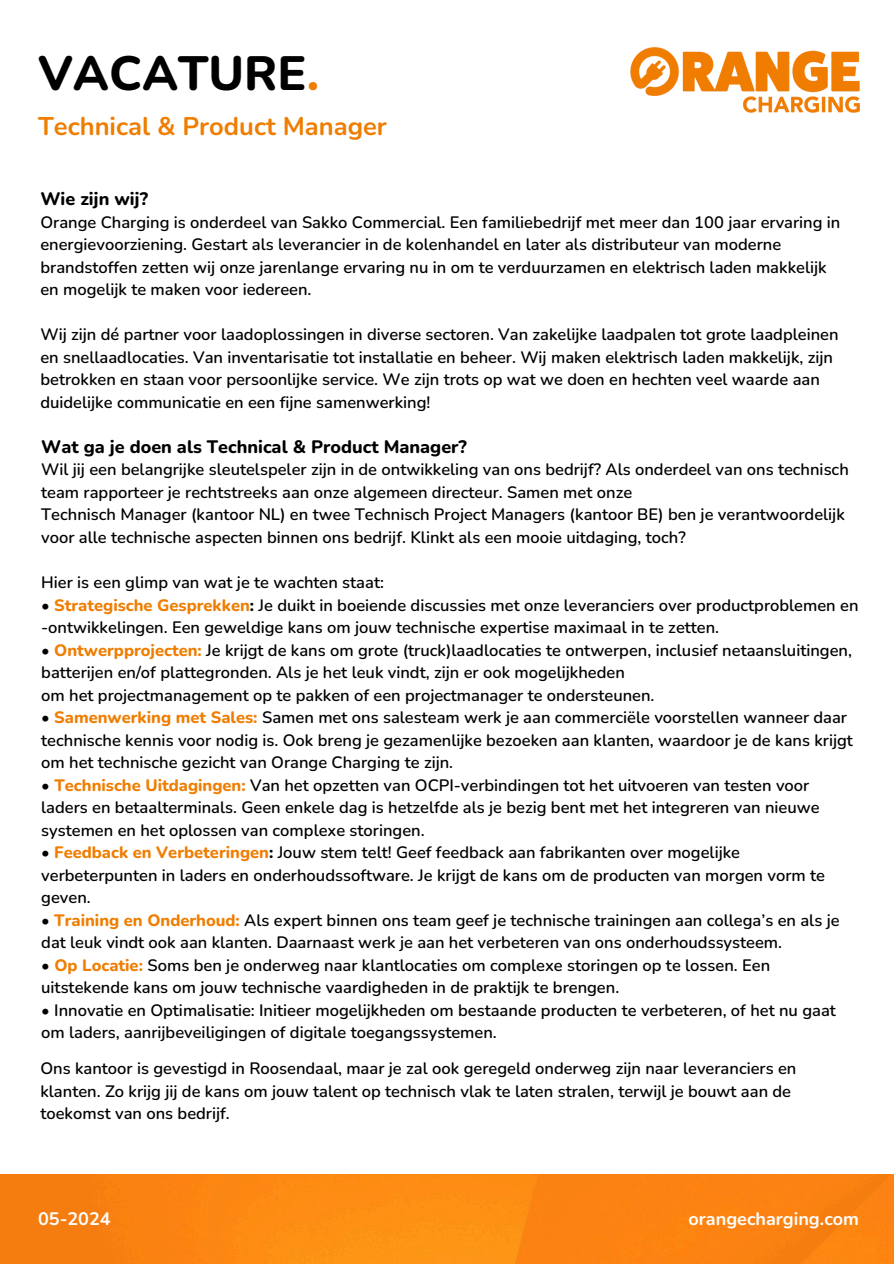
<style>
.page{position:relative;width:894px;height:1264px;background:#fff}
.page>*{position:absolute;margin:0;border:0;box-sizing:border-box;transform-origin:0 0}
.t1{font:800 48px "Nunito";color:#000}
.t2{font:700 25.5px "Nunito";color:#ef7d00}
.t3{font:800 18px "Nunito";color:#000}
.t4{font:700 18px "Nunito";color:#fff}
.t5{font:600 16.5px/22.5px "Nunito";color:#000}
.s1{color:#ef7d00}
.s2{font-weight:800;color:#ef7d00}
.s3{font-weight:800}
</style>
<div class="page">
<img style="left:630px;top:48px;width:229px;height:65px">
<img style="left:0;top:1174px;width:893px;height:89px">
<p class="t1" style="left:38px;top:41px;width:282px">VACATURE<span class="s1">.</span></p>
<p class="t2" style="left:38px;top:109px;width:350px">Technical &amp; Product Manager</p>
<p class="t3" style="left:40px;top:187px;width:109px">Wie zijn wij?</p>
<p class="t5" style="left:40px;top:211px;width:801px">Orange Charging is onderdeel van Sakko Commercial. Een familiebedrijf met meer dan 100 jaar ervaring in energievoorziening. Gestart als leverancier in de kolenhandel en later als distributeur van moderne brandstoffen zetten wij onze jarenlange ervaring nu in om te verduurzamen en elektrisch laden makkelijk en mogelijk te maken voor iedereen.</p>
<p class="t5" style="left:40px;top:323px;width:799px">Wij zijn dé partner voor laadoplossingen in diverse sectoren. Van zakelijke laadpalen tot grote laadpleinen en snellaadlocaties. Van inventarisatie tot installatie en beheer. Wij maken elektrisch laden makkelijk, zijn betrokken en staan voor persoonlijke service. We zijn trots op wat we doen en hechten veel waarde aan duidelijke communicatie en een fijne samenwerking!</p>
<p class="t3" style="left:41px;top:435px;width:427px">Wat ga je doen als Technical &amp; Product Manager?</p>
<p class="t5" style="left:41px;top:459px;width:808px">Wil jij een belangrijke sleutelspeler zijn in de ontwikkeling van ons bedrijf? Als onderdeel van ons technisch team rapporteer je rechtstreeks aan onze algemeen directeur. Samen met onze</p>
<p class="t5" style="left:41px;top:504px;width:804px">Technisch Manager (kantoor NL) en twee Technisch Project Managers (kantoor BE) ben je verantwoordelijk voor alle technische aspecten binnen ons bedrijf. Klinkt als een mooie uitdaging, toch?</p>
<p class="t5" style="left:41px;top:571px;width:344px">Hier is een glimp van wat je te wachten staat:</p>
<p class="t5" style="left:41px;top:594px;width:818px">• <span class="s2">Strategische Gesprekken</span><span class="s3">:</span> Je duikt in boeiende discussies met onze leveranciers over productproblemen en -ontwikkelingen. Een geweldige kans om jouw technische expertise maximaal in te zetten.</p>
<p class="t5" style="left:41px;top:639px;width:812px">• <span class="s2">Ontwerpprojecten:</span> Je krijgt de kans om grote (truck)laadlocaties te ontwerpen, inclusief netaansluitingen, batterijen en/of plattegronden. Als je het leuk vindt, zijn er ook mogelijkheden</p>
<p class="t5" style="left:41px;top:684px;width:614px">om het projectmanagement op te pakken of een projectmanager te ondersteunen.</p>
<p class="t5" style="left:41px;top:706px;width:813px">• <span class="s2">Samenwerking met Sales:</span> Samen met ons salesteam werk je aan commerciële voorstellen wanneer daar technische kennis voor nodig is. Ook breng je gezamenlijke bezoeken aan klanten, waardoor je de kans krijgt om het technische gezicht van Orange Charging te zijn.</p>
<p class="t5" style="left:41px;top:774px;width:779px">• <span class="s2">Technische Uitdagingen:</span> Van het opzetten van OCPI-verbindingen tot het uitvoeren van testen voor laders en betaalterminals. Geen enkele dag is hetzelfde als je bezig bent met het integreren van nieuwe systemen en het oplossen van complexe storingen.</p>
<p class="t5" style="left:41px;top:841px;width:785px">• <span class="s2">Feedback en Verbeteringen</span><span class="s3">:</span> Jouw stem telt! Geef feedback aan fabrikanten over mogelij ke verbeterpunten in laders en onderhoudssoftware. Je krijgt de kans om de producten van morgen vorm te geven.</p>
<p class="t5" style="left:41px;top:909px;width:799px">• <span class="s2">Training en Onderhoud:</span> Als expert binnen ons team geef je technische trainingen aan collega’s en als je dat leuk vindt ook aan klanten. Daarnaast werk je aan het verbeteren van ons onderhoudssysteem.</p>
<p class="t5" style="left:41px;top:954px;width:730px">• <span class="s2">Op Locatie:</span> Soms ben je onderweg naar klantlocaties om complexe storingen op te lossen. Een uitstekende kans om jouw technische vaardigheden in de praktijk te brengen.</p>
<p class="t5" style="left:41px;top:999px;width:795px">• Innovatie en Optimalisatie: Initieer mogelijkheden om bestaande producten te verbeteren, of het nu gaat om laders, aanrijbeveiligingen of digitale toegangssystemen.</p>
<p class="t5" style="left:40px;top:1057px;width:757px">Ons kantoor is gevestigd in Roosendaal, maar je zal ook geregeld onderweg zijn naar leveranciers en klanten. Zo krijg jij de kans om jouw talent op technisch vlak te laten stralen, terwijl je bouwt aan de toekomst van ons bedrijf.</p>
<p class="t4" style="left:38px;top:1206px;width:74px">05-2024</p>
<p class="t4" style="left:688px;top:1206px;width:172px">orangecharging.com</p>
</div>
